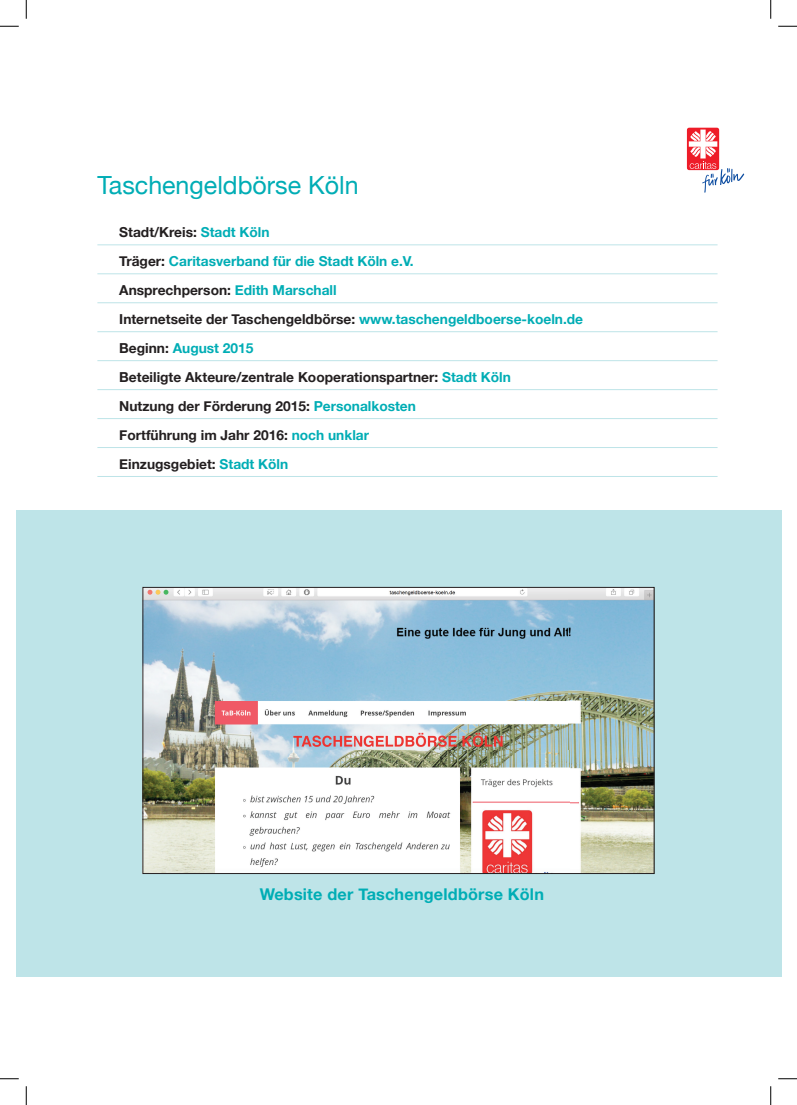
<style>
.page{position:relative;width:797px;height:1105px;background:#fff}
.page>*{position:absolute;margin:0;border:0;box-sizing:border-box;transform-origin:0 0}
.t1{font:25px "Helvetica Neue";color:#00adb5}
.t2{font:700 16.25px "Helvetica Neue";letter-spacing:.01em;color:#00adb5}
.t3{font:700 13.75px/29px "Helvetica Neue";color:#231f20}
.s1{color:#00adb5}
</style>
<div class="page">
<hr style="left:97px;top:244px;width:620px;height:1px;background:#bee4e8">
<hr style="left:97px;top:273px;width:620px;height:1px;background:#bee4e8">
<hr style="left:97px;top:302px;width:620px;height:1px;background:#bee4e8">
<hr style="left:97px;top:331px;width:620px;height:1px;background:#bee4e8">
<hr style="left:97px;top:360px;width:620px;height:1px;background:#bee4e8">
<hr style="left:97px;top:389px;width:620px;height:1px;background:#bee4e8">
<hr style="left:97px;top:418px;width:620px;height:1px;background:#bee4e8">
<hr style="left:97px;top:447px;width:620px;height:1px;background:#bee4e8">
<hr style="left:97px;top:476px;width:620px;height:1px;background:#bee4e8">
<div style="left:16px;top:511px;width:765px;height:466px;background:#bee4e8"></div>
<img style="left:144px;top:589px;width:508px;height:283px">
<div style="left:142px;top:587px;width:512px;height:287px;border:1px solid #231f20"></div>
<svg style="left:687px;top:128px;width:32px;height:42px"></svg>
<svg style="left:688px;top:130px;width:56px;height:63px"></svg>
<svg style="left:0;top:25px;width:19px;height:2px"></svg>
<svg style="left:778px;top:25px;width:19px;height:2px"></svg>
<svg style="left:0;top:1078px;width:19px;height:1px"></svg>
<svg style="left:778px;top:1078px;width:19px;height:1px"></svg>
<svg style="left:25px;top:0;width:2px;height:19px"></svg>
<svg style="left:25px;top:1086px;width:2px;height:19px"></svg>
<svg style="left:770px;top:0;width:1px;height:19px"></svg>
<svg style="left:770px;top:1086px;width:1px;height:19px"></svg>
<h1 class="t1" style="left:97px;top:167px;width:263px">Taschengeldbörse Köln</h1>
<p class="t3" style="left:119px;top:218px;width:465px">Stadt/Kreis: <span class="s1">Stadt Köln<br></span>Träger: <span class="s1">Caritasverband für die Stadt Köln e.V.<br></span>Ansprechperson: <span class="s1">Edith Marschall<br></span>Internetseite der Taschengeldbörse: <span class="s1">www.taschengeldboerse-koeln.de </span>Beginn: <span class="s1">August 2015<br></span>Beteiligte Akteure/zentrale Kooperationspartner: <span class="s1">Stadt Köln<br></span>Nutzung der Förderung 2015: <span class="s1">Personalkosten<br></span>Fortführung im Jahr 2016: <span class="s1">noch unklar<br></span>Einzugsgebiet: <span class="s1">Stadt Köln</span></p>
<p class="t2" style="left:260px;top:881px;width:286px">Website der Taschengeldbörse Köln</p>
</div>
